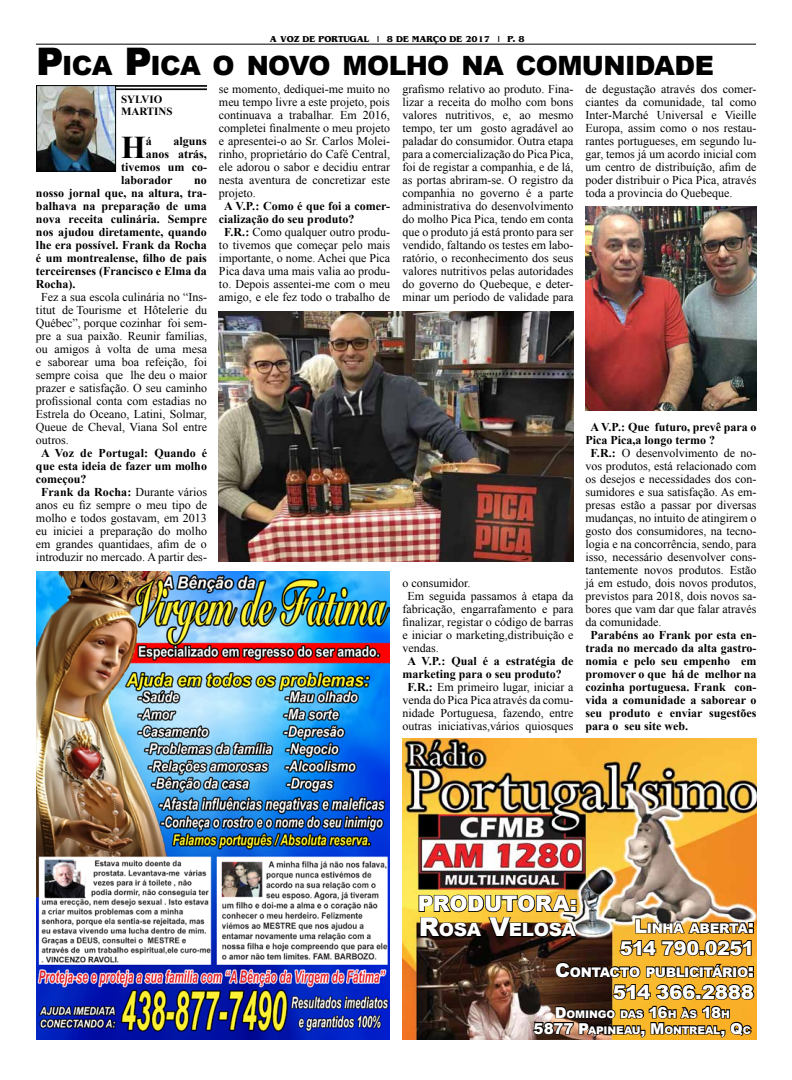
<style>
.page{position:relative;width:792px;height:1080px;background:#fff}
.page>*{position:absolute;margin:0;border:0;box-sizing:border-box;transform-origin:0 0}
.t1{font:700 31.6px "Times New Roman";color:#000}
.t2{font:900 26.6px "Arial";letter-spacing:-.025em;color:#000}
.t3{font:900 21.6px "Arial";letter-spacing:-.015em;color:#fff}
.t4{font:900 19px "Arial";letter-spacing:-.02em;color:#fff}
.t5{font:900 19px "Arial";letter-spacing:-.02em;color:#fff;scale:1.05 1}
.t6{font:900 18.3px "Arial";letter-spacing:-.02em;color:#fff}
.t7{font:900 13.3px "Arial";letter-spacing:-.03em;color:#fff}
.t8{font:12px/13px "Times New Roman";color:#000;text-align:justify}
.t9{font:700 12px/13px "Times New Roman";color:#000;text-align:justify}
.t10{font:700 11px/12px "Times New Roman";color:#000}
.t11{font:900 10.5px/16px "Arial";letter-spacing:-.015em;color:#fff;text-align:center}
.t12{font:700 9px "Bangkok";color:#000}
.s1{font-size:38px}
.s2{font-weight:700}
.s3{font-weight:400}
.s4{font-size:26.1px}
.s5{font-size:19px}
.s6{font-size:15px}
</style>
<div class="page">
<hr style="left:36px;top:44px;width:720px;height:1px;background:#000">
<img style="left:402px;top:739px;width:354px;height:300px">
<img style="left:418px;top:894px;width:338px;height:145px">
<img style="left:36px;top:571px;width:354px;height:468px">
<hr style="left:36px;top:85px;width:171px;height:2px;background:#000">
<hr style="left:36px;top:88px;width:171px;height:2px;background:#000">
<img style="left:38px;top:87px;width:76px;height:83px">
<div style="left:36px;top:85px;width:80px;height:87px;border:1px solid #000"></div>
<img style="left:219px;top:312px;width:355px;height:250px">
<img style="left:586px;top:206px;width:171px;height:204px">
<p class="t12" style="left:270px;top:34px;width:256px">A VOZ DE PORTUGAL | 8 DE MARÇO DE 2017 | P. 8</p>
<h2 class="t2" style="left:36px;top:46px;width:679px"><span class="s1">P</span>ICA <span class="s1">P</span>ICA O NOVO MOLHO NA COMUNIDADE</h2>
<p class="t8" style="left:219px;top:83px;width:173px">se momento, dediquei-me muito no meu tempo livre a este projeto, pois continuava a trabalhar. Em 2016, completei finalmente o meu projeto e apresentei-o ao Sr. Carlos Molei&shy;rinho, proprietário do Café Central, ele adorou o sabor e decidiu entrar nesta aventura de concretizar este projeto.</p>
<p class="t9" style="left:224px;top:199px;width:167px">A V.P.: Como é que foi a comer-</p>
<p class="t9" style="left:219px;top:212px;width:137px">cialização do seu produto?</p>
<p class="t8" style="left:224px;top:226px;width:168px"><span class="s2">F.R.:</span> Como qualquer outro produ-</p>
<p class="t8" style="left:219px;top:239px;width:173px">to tivemos que começar pelo mais</p>
<p class="t8" style="left:219px;top:252px;width:173px">importante, o nome. Achei que Pica</p>
<p class="t8" style="left:219px;top:265px;width:173px">Pica dava uma mais valia ao produ-</p>
<p class="t8" style="left:219px;top:278px;width:173px">to. Depois assentei-me com o meu</p>
<p class="t8" style="left:219px;top:291px;width:172px">amigo, e ele fez todo o trabalho de</p>
<p class="t10" style="left:121px;top:93px;width:43px">sylvio martins</p>
<p class="t8" style="left:403px;top:83px;width:173px">grafismo relativo ao produto. Fina&shy;lizar a receita do molho com bons valores nutritivos, e, ao mesmo tempo, ter um gosto agradável ao paladar do consumidor. Outra etapa para a comercialização do Pica Pica, foi de registar a companhia, e de lá, as portas abriram-se. O registro da companhia no governo é a parte administrativa do desenvolvimento do molho Pica Pica, tendo em conta que o produto já está pronto para ser vendido, faltando os testes em labo&shy;ratório, o reconhecimento dos seus valores nutritivos pelas autoridades do governo do Quebeque, e deter&shy;minar um período de validade para</p>
<h1 class="t1" style="left:121px;top:126px;width:26px">H</h1>
<p class="t9" style="left:146px;top:134px;width:7px">á</p>
<p class="t9" style="left:174px;top:134px;width:35px">alguns</p>
<p class="t9" style="left:146px;top:147px;width:63px">anos atrás,</p>
<p class="t9" style="left:121px;top:160px;width:87px">tivemos um co-</p>
<p class="t9" style="left:121px;top:173px;width:53px">laborador</p>
<p class="t9" style="left:36px;top:173px;width:173px;text-indent:158px">no nosso jornal que, na altura, tra&shy;balhava na preparação de uma nova receita culinária. Sempre nos ajudou diretamente, quando lhe era possível. Frank da Rocha é um montrealense, filho de pais terceirenses (Francisco e Elma da Rocha).</p>
<p class="t8" style="left:36px;top:290px;width:173px;text-indent:5px">Fez a sua escola culinária no “Ins&shy;titut de Tourisme et Hôtelerie du Québec”, porque cozinhar foi sem&shy;pre a sua paixão. Reunir famílias, ou amigos à volta de uma mesa e saborear uma boa refeição, foi sempre coisa que lhe deu o maior prazer e satisfação. O seu caminho profissional conta com estadias no Estrela do Oceano, Latini, Solmar, Queue de Cheval, Viana Sol entre outros.</p>
<p class="t9" style="left:41px;top:446px;width:167px">A Voz de Portugal: Quando é</p>
<p class="t9" style="left:36px;top:459px;width:173px">que esta ideia de fazer um molho</p>
<p class="t9" style="left:36px;top:472px;width:52px">começou?</p>
<p class="t9" style="left:41px;top:485px;width:168px">Frank da Rocha: <span class="s3">Durante vários</span></p>
<p class="t8" style="left:36px;top:498px;width:173px">anos eu fiz sempre o meu tipo de</p>
<p class="t8" style="left:36px;top:511px;width:172px">molho e todos gostavam, em 2013</p>
<p class="t8" style="left:36px;top:524px;width:173px">eu iniciei a preparação do molho</p>
<p class="t8" style="left:36px;top:537px;width:172px">em grandes quantidaes, afim de o</p>
<p class="t8" style="left:36px;top:550px;width:172px">introduzir no mercado. A partir des-</p>
<p class="t8" style="left:403px;top:577px;width:69px">o consumidor.</p>
<p class="t8" style="left:408px;top:590px;width:168px">Em seguida passamos à etapa da</p>
<p class="t8" style="left:403px;top:603px;width:173px">fabricação, engarrafamento e para</p>
<p class="t8" style="left:403px;top:616px;width:173px">finalizar, registar o código de barras</p>
<p class="t8" style="left:403px;top:629px;width:173px">e iniciar o marketing,distribuição e</p>
<p class="t8" style="left:403px;top:642px;width:38px">vendas.</p>
<p class="t9" style="left:408px;top:655px;width:168px">A V.P.: Qual é a estratégia de</p>
<p class="t9" style="left:403px;top:668px;width:161px">marketing para o seu produto?</p>
<p class="t8" style="left:408px;top:681px;width:168px"><span class="s2">F.R.:</span> Em primeiro lugar, iniciar a</p>
<p class="t8" style="left:403px;top:694px;width:173px">venda do Pica Pica através da comu-</p>
<p class="t8" style="left:403px;top:707px;width:173px">nidade Portuguesa, fazendo, entre</p>
<p class="t8" style="left:403px;top:720px;width:172px">outras iniciativas,vários quiosques</p>
<p class="t8" style="left:586px;top:83px;width:173px">de degustação através dos comer&shy;ciantes da comunidade, tal como Inter-Marché Universal e Vieille Europa, assim como o nos restau&shy;rantes portugueses, em segundo lu&shy;gar, temos já um acordo inicial com um centro de distribuíção, afim de poder distribuir o Pica Pica, através toda a provincia do Quebeque.</p>
<p class="t9" style="left:591px;top:420px;width:168px">A V.P.: Que futuro, prevê para o</p>
<p class="t9" style="left:586px;top:433px;width:131px">Pica Pica,a longo termo ?</p>
<p class="t8" style="left:591px;top:447px;width:167px"><span class="s2">F.R.:</span> O desenvolvimento de no-</p>
<p class="t8" style="left:586px;top:460px;width:173px">vos produtos, está relacionado com</p>
<p class="t8" style="left:586px;top:473px;width:173px">os desejos e necessidades dos con-</p>
<p class="t8" style="left:586px;top:486px;width:173px">sumidores e sua satisfação. As em-</p>
<p class="t8" style="left:586px;top:499px;width:173px">presas estão a passar por diversas</p>
<p class="t8" style="left:586px;top:512px;width:173px">mudanças, no intuito de atingirem o</p>
<p class="t8" style="left:586px;top:525px;width:172px">gosto dos consumidores, na tecno-</p>
<p class="t8" style="left:586px;top:538px;width:173px">logia e na concorrência, sendo, para</p>
<p class="t8" style="left:586px;top:551px;width:172px">isso, necessário desenvolver cons-</p>
<p class="t8" style="left:586px;top:564px;width:173px">tantemente novos produtos. Estão</p>
<p class="t8" style="left:586px;top:577px;width:173px">já em estudo, dois novos produtos,</p>
<p class="t8" style="left:586px;top:590px;width:172px">previstos para 2018, dois novos sa-</p>
<p class="t8" style="left:586px;top:603px;width:173px">bores que vam dar que falar através</p>
<p class="t8" style="left:586px;top:616px;width:77px">da comunidade.</p>
<p class="t9" style="left:586px;top:628px;width:173px;text-indent:5px">Parabéns ao Frank por esta en&shy;trada no mercado da alta gastro&shy;nomia e pelo seu empenho em promover o que há de melhor na cozinha portuguesa. Frank con&shy;vida a comunidade a saborear o seu produto e enviar sugestões para o seu site web.</p>
<h3 class="t3" style="left:418px;top:888px;width:161px">PRODUTORA:</h3>
<h3 class="t6" style="left:419px;top:917px;width:158px"><span class="s4">R</span>OSA <span class="s4">V</span>ELOSA</h3>
<p class="t7" style="left:634px;top:918px;width:121px"><span class="s5">L</span>INHA ABERTA<span class="s5">:</span></p>
<h3 class="t4" style="left:620px;top:934px;width:136px">514 790.0251</h3>
<p class="t7" style="left:555px;top:962px;width:200px"><span class="s5">C</span>ONTACTO PUBLICITÁRIO<span class="s5">:</span></p>
<h3 class="t5" style="left:613px;top:978px;width:136px">514 366.2888</h3>
<p class="t11" style="left:534px;top:1006px;width:219px"><span class="s6">D</span>OMINGO DAS <span class="s6">16</span>H ÀS <span class="s6">18</span>H<br><span class="s6">5877 P</span>APINEAU<span class="s6">, M</span> ONTREAL<span class="s6">, Q</span>C</p>
</div>
